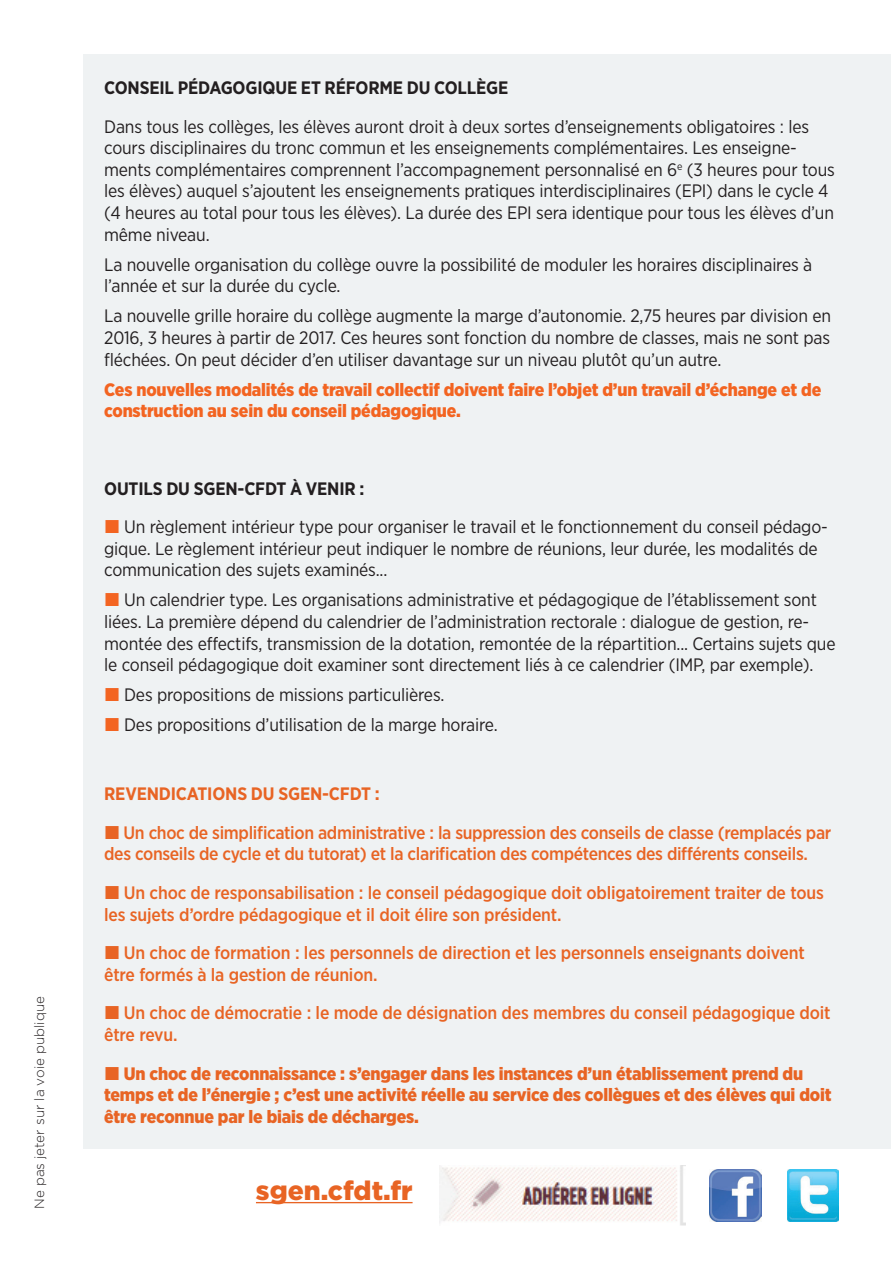
<style>
.page{position:relative;width:893px;height:1263px;background:#fff}
.page>*{position:absolute;margin:0;border:0;box-sizing:border-box;transform-origin:0 0}
.site_babord{font:900 26.7px "Gotham";color:#e86424}
.t1{font:18px/21.6px "Gotham Narrow";letter-spacing:-.01em;color:#231f20}
.t2{font:500 18px/21.6px "Gotham Narrow";letter-spacing:-.01em;color:#e86424}
.t3{font:900 18px/21.6px "Gotham Narrow";letter-spacing:-.01em;color:#e86424}
.t4{font:900 18px/21.6px "Gotham Narrow";letter-spacing:-.01em;color:#f36421}
.t5{font:700 18px "Gotham Narrow";letter-spacing:-.01em;color:#231f20}
.t6{font:700 18px "Gotham Narrow";letter-spacing:-.01em;color:#e86424}
.t7{font:300 13.5px "Gotham";color:#231f20}
</style>
<div class="page">
<div style="left:83px;top:54px;width:808px;height:1094px;background:#eff2f3"></div>
<img style="left:710px;top:1169px;width:51px;height:52px">
<img style="left:787px;top:1169px;width:52px;height:52px">
<hr style="left:256px;top:1202px;width:157px;height:1px;background:#e86424">
<img style="left:440px;top:1165px;width:246px;height:61px">
<p class="t7" style="left:31px;top:1209px;width:214px;rotate:-90deg">Ne pas jeter sur la voie publique</p>
<p class="t5" style="left:104px;top:76px;width:406px">CONSEIL PÉDAGOGIQUE ET RÉFORME DU COLLÈGE</p>
<p class="t1" style="left:104px;top:115px;width:732px">Dans tous les collèges, les élèves auront droit à deux sortes d’enseignements obligatoires : les cours disciplinaires du tronc commun et les enseignements complémentaires. Les enseigne&shy;ments complémentaires comprennent l’accompagnement personnalisé en 6<sup>e</sup> (3 heures pour tous les élèves) auquel s’ajoutent les enseignements pratiques interdisciplinaires (EPI) dans le cycle 4 (4 heures au total pour tous les élèves). La durée des EPI sera identique pour tous les élèves d’un même niveau.</p>
<p class="t1" style="left:104px;top:253px;width:709px">La nouvelle organisation du collège ouvre la possibilité de moduler les horaires disciplinaires à l’année et sur la durée du cycle.</p>
<p class="t1" style="left:104px;top:305px;width:728px;text-align:justify">La nouvelle grille horaire du collège augmente la marge d’autonomie. 2,75 heures par division en 2016, 3 heures à partir de 2017. Ces heures sont fonction du nombre de classes, mais ne sont pas fléchées. On peut décider d’en utiliser davantage sur un niveau plutôt qu’un autre.</p>
<p class="t4" style="left:104px;top:378px;width:719px">Ces nouvelles modalités de travail collectif doivent faire l’objet d’un travail d’échange et de construction au sein du conseil pédagogique.</p>
<p class="t5" style="left:104px;top:477px;width:262px">OUTILS DU SGEN-CFDT À VENIR :</p>
<p class="t1" style="left:104px;top:516px;width:725px;text-indent:20px">Un règlement intérieur type pour organiser le travail et le fonctionnement du conseil pédago&shy;gique. Le règlement intérieur peut indiquer le nombre de réunions, leur durée, les modalités de communication des sujets examinés...</p>
<p class="t1" style="left:104px;top:589px;width:733px;text-indent:20px">Un calendrier type. Les organisations administrative et pédagogique de l’établissement sont liées. La première dépend du calendrier de l’administration rectorale : dialogue de gestion, re&shy;montée des effectifs, transmission de la dotation, remontée de la répartition... Certains sujets que le conseil pédagogique doit examiner sont directement liés à ce calendrier (IMP, par exemple).</p>
<p class="t1" style="left:124px;top:684px;width:322px">Des propositions de missions particulières.</p>
<p class="t1" style="left:124px;top:714px;width:375px">Des propositions d’utilisation de la marge horaire.</p>
<p class="t6" style="left:104px;top:782px;width:277px">REVENDICATIONS DU SGEN-CFDT :</p>
<p class="t2" style="left:104px;top:821px;width:729px;text-indent:19px">Un choc de simplification administrative : la suppression des conseils de classe (remplacés par des conseils de cycle et du tutorat) et la clarification des compétences des différents conseils.</p>
<p class="t2" style="left:104px;top:882px;width:721px;text-indent:20px">Un choc de responsabilisation : le conseil pédagogique doit obligatoirement traiter de tous les sujets d’ordre pédagogique et il doit élire son président.</p>
<p class="t2" style="left:104px;top:942px;width:702px;text-indent:20px">Un choc de formation : les personnels de direction et les personnels enseignants doivent être formés à la gestion de réunion.</p>
<p class="t2" style="left:104px;top:1002px;width:728px;text-indent:20px">Un choc de démocratie : le mode de désignation des membres du conseil pédagogique doit être revu.</p>
<p class="t3" style="left:104px;top:1062px;width:729px;text-indent:20px">Un choc de reconnaissance : s’engager dans les instances d’un établissement prend du temps et de l’énergie ; c’est une activité réelle au service des collègues et des élèves qui doit être reconnue par le biais de décharges.</p>
<p class="site_babord" style="left:256px;top:1172px;width:158px">sgen.cfdt.fr</p>
</div>
